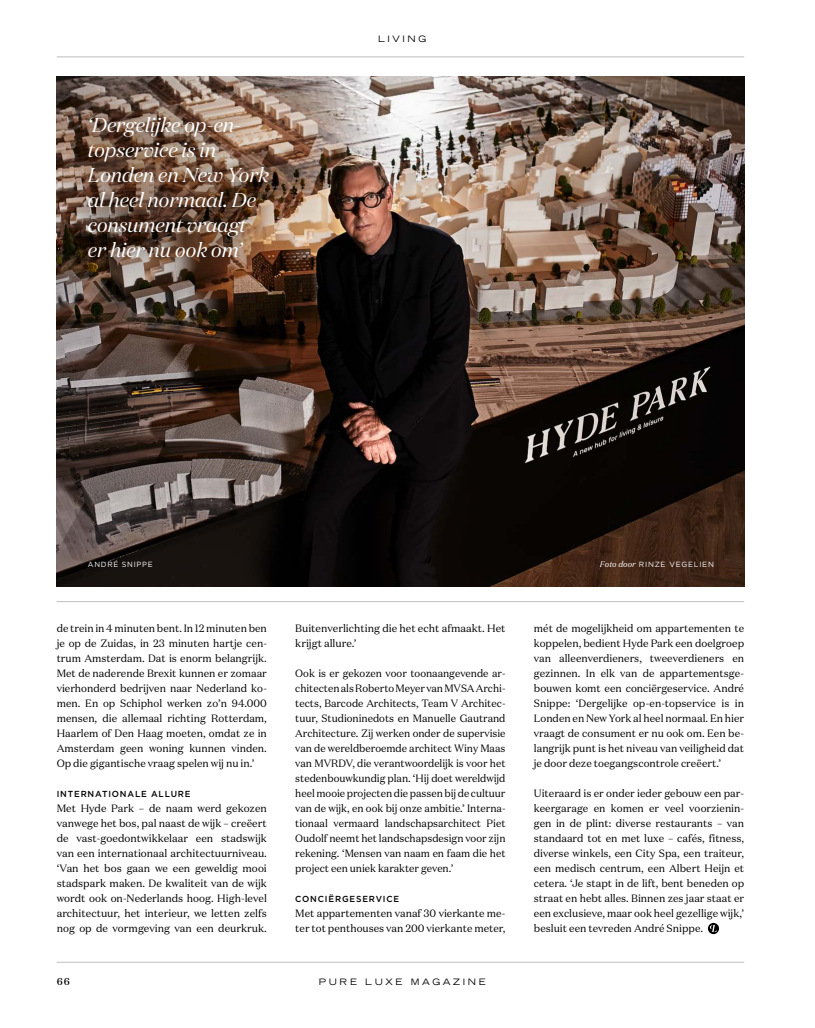
<style>
.page{position:relative;width:815px;height:1028px;background:#fff}
.page>*{position:absolute;margin:0;border:0;box-sizing:border-box;transform-origin:0 0}
.t1{font:italic 20px/25px "Domaine Display";color:#fff}
.t2{font:10.62px/15px "Domaine Text";color:#000;text-align:justify}
.t3{font:10.62px/15px "Domaine Text";color:#000;text-align:justify;scale:.95 1}
.t4{font:500 10px "Domaine Text";color:#000}
.t5{font:500 8.75px "Gotham";letter-spacing:.1em;color:#000}
.t6{font:expanded 8.75px "Trade Gothic LT";letter-spacing:.3em;color:#000}
.t7{font:7.5px "Gotham";letter-spacing:.1em;color:#fff}
.s1{font-family:"Domaine Text";font-style:italic;font-size:8.12px}
</style>
<div class="page">
<hr style="left:57px;top:962px;width:687px;height:1px;background:#bebebe">
<hr style="left:57px;top:57px;width:687px;height:1px;background:#bebebe">
<img style="left:57px;top:77px;width:687px;height:510px">
<svg style="left:708px;top:923px;width:11px;height:11px"></svg>
<hr style="left:57px;top:601px;width:687px;height:1px;background:#bebebe">
<img style="left:59px;top:87px;width:238px;height:200px">
<h1 class="t1" style="left:88px;top:112px;width:182px">‘Dergelijke op-en&shy;topservice is in<br>Londen en New York al heel normaal. De consument vraagt er hier nu ook om’</h1>
<p class="t6" style="left:378px;top:33px;width:50px">LIVING</p>
<p class="t7" style="left:88px;top:559px;width:66px">ANDRÉ SNIPPE</p>
<p class="t7" style="left:600px;top:559px;width:116px"><span class="s1">Foto door</span> RINZE VEGELIEN</p>
<p class="t2" style="left:57px;top:620px;width:212px">de trein in 4 minuten bent. In 12 minuten ben je op de Zuidas, in 23 minuten hartje cen&shy;trum Amsterdam. Dat is enorm belangrijk.<br>Met de naderende Brexit kunnen er zomaar vierhonderd bedrijven naar Nederland ko&shy;men. En op Schiphol werken zo’n 94.000 mensen, die allemaal richting Rotterdam, Haarlem of Den Haag moeten, omdat ze in Amsterdam geen woning kunnen vinden.<br>Op die gigantische vraag spelen wij nu in.’</p>
<p class="t5" style="left:57px;top:788px;width:135px">INTERNATIONALE ALLURE</p>
<p class="t2" style="left:57px;top:800px;width:212px">Met Hyde Park – de naam werd gekozen vanwege het bos, pal naast de wijk – creëert de vast-goedontwikkelaar een stadswijk van een internationaal architectuurniveau. ‘Van het bos gaan we een geweldig mooi stadspark maken. De kwaliteit van de wijk wordt ook on-Nederlands hoog. High-level architectuur, het interieur, we letten zelfs nog op de vormgeving van een deurkruk.</p>
<p class="t2" style="left:295px;top:620px;width:212px">Buitenverlichting die het echt afmaakt. Het krijgt allure.’</p>
<p class="t3" style="left:295px;top:665px;width:223px">Ook is er gekozen voor toonaangevende ar&shy;chitecten als Roberto Meyer van MVSA Archi&shy;tects, Barcode Architects, Team V Architec&shy;tuur, Studioninedots en Manuelle Gautrand Architecture. Zij werken onder de supervisie van de wereldberoemde architect Winy Maas van MVRDV, die verantwoordelijk is voor het stedenbouwkundig plan. ‘Hij doet wereldwijd heel mooie projecten die passen bij de cultuur van de wijk, en ook bij onze ambitie.’ Interna&shy;tionaal vermaard landschapsarchitect Piet Oudolf neemt het landschapsdesign voor zijn rekening. ‘Mensen van naam en faam die het project een uniek karakter geven.’</p>
<p class="t5" style="left:295px;top:893px;width:105px">CONCIËRGESERVICE</p>
<p class="t2" style="left:295px;top:905px;width:212px">Met appartementen vanaf 30 vierkante me&shy;ter tot penthouses van 200 vierkante meter,</p>
<p class="t4" style="left:57px;top:975px;width:15px">66</p>
<p class="t6" style="left:319px;top:975px;width:168px">PURE LUXE MAGAZINE</p>
<p class="t2" style="left:534px;top:620px;width:212px">mét de mogelijkheid om appartementen te koppelen, bedient Hyde Park een doelgroep van alleenverdieners, tweeverdieners en gezinnen. In elk van de appartementsge&shy;bouwen komt een conciërgeservice. André Snippe: ‘Dergelijke op-en-topservice is in Londen en New York al heel normaal. En hier vraagt de consument er nu ook om. Een be&shy;langrijk punt is het niveau van veiligheid dat je door deze toegangscontrole creëert.’</p>
<p class="t2" style="left:534px;top:785px;width:212px">Uiteraard is er onder ieder gebouw een par&shy;keergarage en komen er veel voorzienin&shy;gen in de plint: diverse restaurants – van standaard tot en met luxe – cafés, fitness, diverse winkels, een City Spa, een traiteur, een medisch centrum, een Albert Heijn et cetera. ‘Je stapt in de lift, bent beneden op straat en hebt alles. Binnen zes jaar staat er een exclusieve, maar ook heel gezellige wijk,’ besluit een tevreden André Snippe.</p>
</div>
